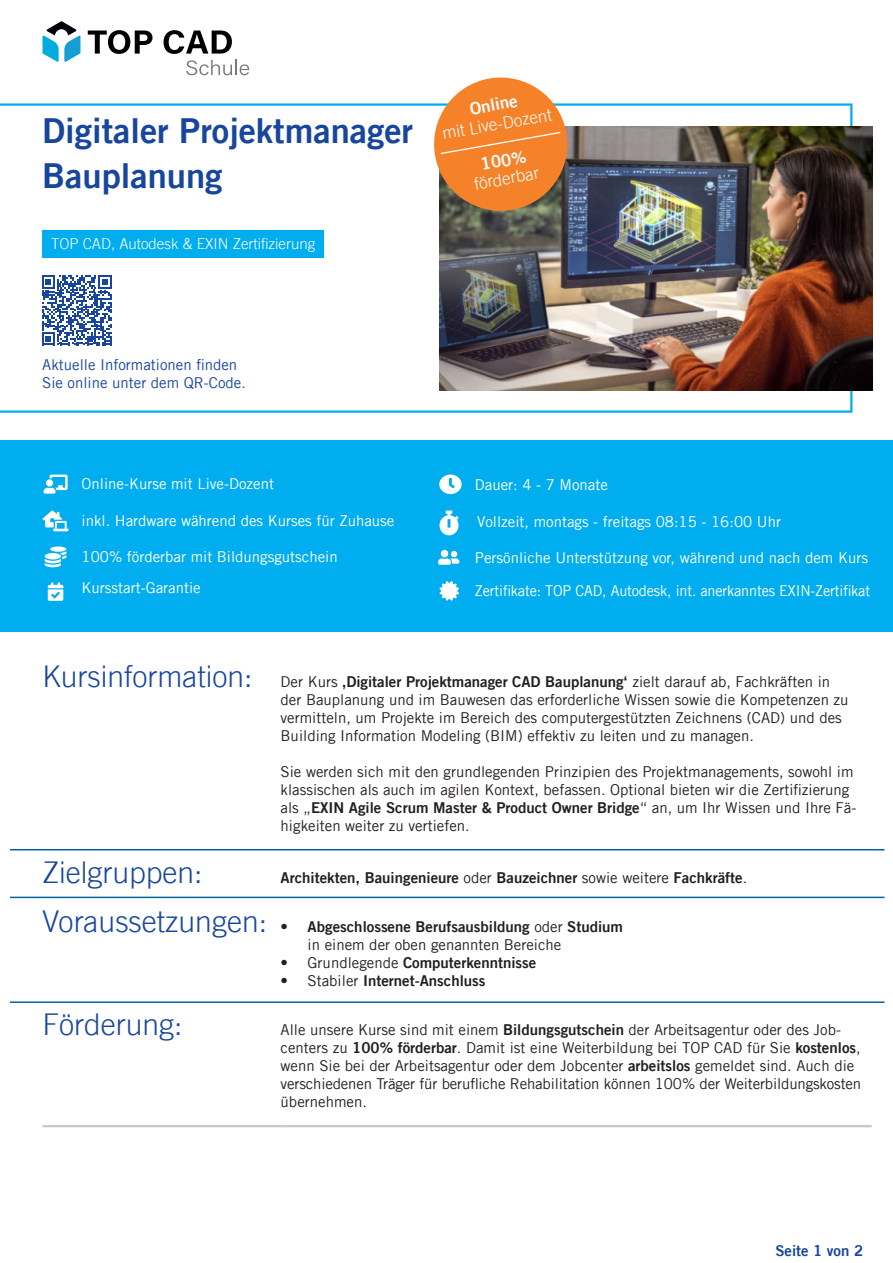
<style>
.page{position:relative;width:893px;height:1263px;background:#fff}
.page>*{position:absolute;margin:0;border:0;box-sizing:border-box;transform-origin:0 0}
.t1{font:34.5px/45px "Trade Gothic LT Bold Two";color:#18469d}
.t2{font:300 30px "Trade Gothic LT";color:#18469d}
.t3{font:300 16.95px/18.1px "Trade Gothic LT";color:#fff;text-align:center}
.t4{font:16.95px "Trade Gothic LT Bold Two";color:#fff}
.t5{font:15px/18px "Trade Gothic LT";color:#231f20}
.t6{font:15px "Trade Gothic LT";color:#fff}
.t7{font:15px/18px "Trade Gothic LT Bold Two";color:#231f20}
.t8{font:15px "Trade Gothic LT";color:#fff;scale:.96 1}
.t9{font:15px "Trade Gothic LT";color:#18469d}
.t10{font:300 15px "Trade Gothic LT";color:#fff}
.t11{font:15px "Trade Gothic LT Bold Two";color:#18469d}
.s1{font-family:"Trade Gothic LT Bold Two";font-weight:400}
.s2{font-family:"Trade Gothic LT Bold Two"}
.s3{font-family:"Trade Gothic LT"}
</style>
<div class="page">
<svg style="left:0;top:103px;width:852px;height:310px"></svg>
<img style="left:439px;top:127px;width:433px;height:264px">
<div style="left:0;top:440px;width:893px;height:191px;background:#00aeef"></div>
<svg style="left:429px;top:77px;width:144px;height:139px"></svg>
<svg style="left:43px;top:475px;width:25px;height:19px"></svg>
<svg style="left:45px;top:546px;width:21px;height:21px"></svg>
<svg style="left:48px;top:582px;width:15px;height:19px"></svg>
<svg style="left:43px;top:510px;width:26px;height:21px"></svg>
<svg style="left:439px;top:475px;width:23px;height:19px"></svg>
<svg style="left:439px;top:510px;width:20px;height:25px"></svg>
<svg style="left:438px;top:550px;width:21px;height:15px"></svg>
<svg style="left:439px;top:581px;width:20px;height:20px"></svg>
<hr style="left:43px;top:1125px;width:238px;height:2px;background:#c8c8c7">
<hr style="left:281px;top:1125px;width:591px;height:2px;background:#c8c8c7">
<div style="left:43px;top:230px;width:281px;height:27px;background:#00aeef"></div>
<svg style="left:42px;top:275px;width:69px;height:70px"></svg>
<svg style="left:88px;top:30px;width:64px;height:24px"></svg>
<svg style="left:164px;top:30px;width:68px;height:24px"></svg>
<svg style="left:186px;top:60px;width:63px;height:15px"></svg>
<svg style="left:43px;top:21px;width:37px;height:41px"></svg>
<hr style="left:10px;top:897px;width:874px;height:1px;background:#00649f">
<hr style="left:10px;top:849px;width:874px;height:1px;background:#00649f">
<hr style="left:10px;top:1001px;width:874px;height:2px;background:#00649f">
<p class="t1" style="left:42px;top:107px;width:372px">Digitaler Projektmanager<br>Bauplanung</p>
<p class="t10" style="left:51px;top:235px;width:266px">TOP CAD, Autodesk &amp; EXIN Zertifizierung</p>
<p class="t4" style="left:468px;top:98px;width:49px;rotate:-10deg">Online</p>
<p class="t3" style="left:441px;top:124px;width:112px;rotate:-10deg">mit Live-Dozent</p>
<p class="t3" style="left:470px;top:157px;width:67px;rotate:-10deg"><span class="s1">100% </span>förderbar</p>
<p class="t9" style="left:42px;top:356px;width:197px">Aktuelle Informationen finden</p>
<p class="t9" style="left:42px;top:374px;width:205px">Sie online unter dem QR-Code.</p>
<p class="t6" style="left:82px;top:475px;width:194px">Online-Kurse mit Live-Dozent</p>
<p class="t6" style="left:82px;top:512px;width:314px">inkl. Hardware während des Kurses für Zuhause</p>
<p class="t6" style="left:82px;top:548px;width:258px">100% förderbar mit Bildungsgutschein</p>
<p class="t6" style="left:82px;top:579px;width:121px">Kursstart-Garantie</p>
<p class="t6" style="left:475px;top:475px;width:134px">Dauer: 4 - 7 Monate</p>
<p class="t6" style="left:477px;top:513px;width:305px">Vollzeit, montags - freitags 08:15 - 16:00 Uhr</p>
<p class="t6" style="left:475px;top:549px;width:395px">Persönliche Unterstützung vor, während und nach dem Kurs</p>
<p class="t8" style="left:475px;top:582px;width:413px">Zertifikate: TOP CAD, Autodesk, int. anerkanntes EXIN-Zertifikat</p>
<p class="t2" style="left:43px;top:659px;width:212px">Kursinformation:</p>
<p class="t5" style="left:281px;top:672px;width:569px">Der Kurs <span class="s2">‚Digitaler Projektmanager CAD Bauplanung‘</span> zielt darauf ab, Fachkräften in der Bauplanung und im Bauwesen das erforderliche Wissen sowie die Kompetenzen zu vermitteln, um Projekte im Bereich des computergestützten Zeichnens (CAD) und des Building Information Modeling (BIM) effektiv zu leiten und zu managen.</p>
<p class="t5" style="left:281px;top:762px;width:577px">Sie werden sich mit den grundlegenden Prinzipien des Projektmanagements, sowohl im klassischen als auch im agilen Kontext, befassen. Optional bieten wir die Zertifizierung als „<span class="s2">EXIN Agile Scrum Master &amp; Product Owner Bridge</span>“ an, um Ihr Wissen und Ihre Fä&shy;higkeiten weiter zu vertiefen.</p>
<p class="t2" style="left:43px;top:854px;width:162px">Zielgruppen:</p>
<p class="t7" style="left:281px;top:868px;width:468px">Architekten, Bauingenieure <span class="s3">oder</span> Bauzeichner <span class="s3">sowie weitere</span> Fachkräfte<span class="s3">.</span></p>
<p class="t2" style="left:43px;top:904px;width:226px">Voraussetzungen:</p>
<p class="t7" style="left:308px;top:917px;width:317px;text-indent:-27px">• Abgeschlossene Berufsausbildung <span class="s3">oder</span> Studium <span class="s3">in einem der oben genannten Bereiche</span></p>
<p class="t7" style="left:281px;top:953px;width:257px"><span class="s3">• Grundlegende</span> Computerkenntnisse</p>
<p class="t7" style="left:281px;top:971px;width:206px"><span class="s3">• Stabiler</span> Internet-Anschluss</p>
<p class="t2" style="left:43px;top:1007px;width:142px">Förderung:</p>
<p class="t5" style="left:281px;top:1020px;width:582px">Alle unsere Kurse sind mit einem <span class="s2">Bildungsgutschein</span> der Arbeitsagentur oder des Job&shy;centers zu <span class="s2">100% förderbar</span>. Damit ist eine Weiterbildung bei TOP CAD für Sie <span class="s2">kostenlos</span>, wenn Sie bei der Arbeitsagentur oder dem Jobcenter <span class="s2">arbeitslos</span> gemeldet sind. Auch die verschiedenen Träger für berufliche Rehabilitation können 100% der Weiterbildungskosten übernehmen.</p>
<p class="t11" style="left:775px;top:1241px;width:89px">Seite 1 von 2</p>
</div>
